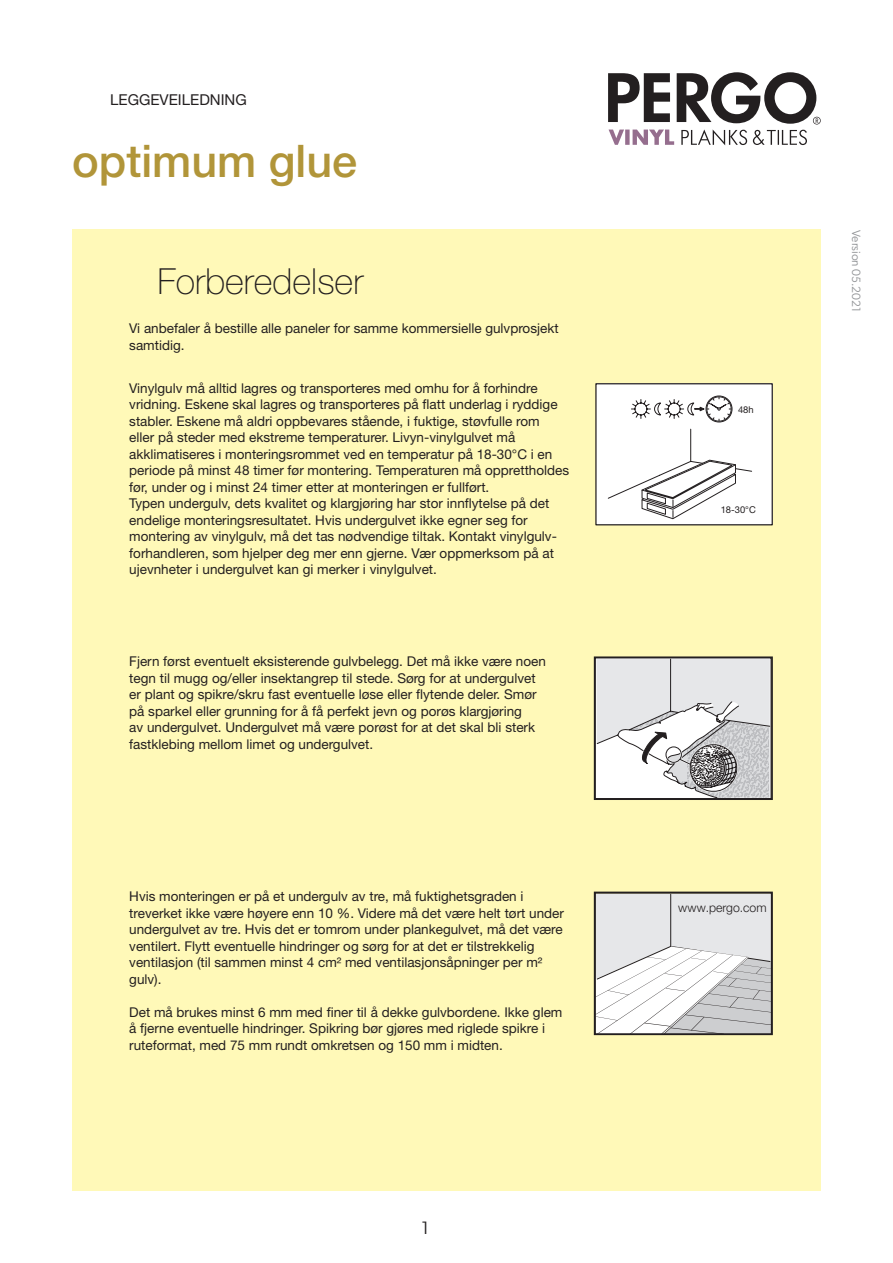
<style>
.page{position:relative;width:893px;height:1263px;background:#fff}
.page>*{position:absolute;margin:0;border:0;box-sizing:border-box;transform-origin:0 0}
.t1{font:500 45px "Helvetica Neue LT Pro";color:#b19539}
.t2{font:100 36px "Helvetica Neue LT Pro";color:#231f20}
.t3{font:18px "Gibson";color:#231f20}
.t4{font:15px "Helvetica Neue LT Pro";color:#231f20}
.t5{font:13.5px/16.5px "Helvetica Neue LT Pro";color:#231f20}
.t6{font:300 12.3px "Helvetica Neue LTW1 G";color:#231f20}
.t7{font:12px "Gibson";color:#939598}
.t8{font:9.45px "Helvetica Neue LTW1 G";color:#231f20}
</style>
<div class="page">
<div style="left:72px;top:230px;width:749px;height:961px;background:#fff9b8"></div>
<div style="left:596px;top:384px;width:176px;height:141px;background:#fff"></div>
<div style="left:595px;top:383px;width:178px;height:142px;border:1px solid #231f20"></div>
<div style="left:706px;top:396px;width:26px;height:26px;border:1px solid #231f20;border-radius:50%"></div>
<svg style="left:631px;top:397px;width:101px;height:24px"></svg>
<svg style="left:607px;top:428px;width:145px;height:91px"></svg>
<svg style="left:597px;top:659px;width:173px;height:138px;background:#d9d9da"></svg>
<div style="left:666px;top:746px;width:16px;height:17px;border:1px solid #231f20;border-radius:50%"></div>
<div style="left:594px;top:656px;width:179px;height:144px;border:2px solid #231f20"></div>
<svg style="left:597px;top:894px;width:173px;height:138px;background:#e4e4e6"></svg>
<div style="left:594px;top:891px;width:179px;height:144px;border:2px solid #231f20"></div>
<svg style="left:608px;top:72px;width:213px;height:73px"></svg>
<p class="t4" style="left:110px;top:90px;width:138px">LEGGEVEILEDNING</p>
<h1 class="t1" style="left:72px;top:134px;width:287px">optimum glue</h1>
<h2 class="t2" style="left:157px;top:260px;width:207px">Forberedelser</h2>
<p class="t5" style="left:129px;top:320px;width:431px">Vi anbefaler å bestille alle paneler for samme kommersielle gulvprosjekt samtidig.</p>
<p class="t5" style="left:129px;top:379px;width:441px">Vinylgulv må alltid lagres og transporteres med omhu for å forhindre vridning. Eskene skal lagres og transporteres på flatt underlag i ryddige stabler. Eskene må aldri oppbevares stående, i fuktige, støvfulle rom<br>eller på steder med ekstreme temperaturer. Livyn-vinylgulvet må akklimatiseres i monteringsrommet ved en temperatur på 18-30°C i en periode på minst 48 timer før montering. Temperaturen må opprettholdes før, under og i minst 24 timer etter at monteringen er fullført.<br>Typen undergulv, dets kvalitet og klargjøring har stor innflytelse på det endelige monteringsresultatet. Hvis undergulvet ikke egner seg for montering av vinylgulv, må det tas nødvendige tiltak. Kontakt vinylgulv&shy;forhandleren, som hjelper deg mer enn gjerne. Vær oppmerksom på at ujevnheter i undergulvet kan gi merker i vinylgulvet.</p>
<p class="t5" style="left:129px;top:653px;width:418px">Fjern først eventuelt eksisterende gulvbelegg. Det må ikke være noen tegn til mugg og/eller insektangrep til stede. Sørg for at undergulvet er plant og spikre/skru fast eventuelle løse eller flytende deler. Smør på sparkel eller grunning for å få perfekt jevn og porøs klargjøring<br>av undergulvet. Undergulvet må være porøst for at det skal bli sterk fastklebing mellom limet og undergulvet.</p>
<p class="t5" style="left:129px;top:888px;width:436px">Hvis monteringen er på et undergulv av tre, må fuktighetsgraden i treverket ikke være høyere enn 10 %. Videre må det være helt tørt under undergulvet av tre. Hvis det er tomrom under plankegulvet, må det være ventilert. Flytt eventuelle hindringer og sørg for at det er tilstrekkelig ventilasjon (til sammen minst 4 cm² med ventilasjonsåpninger per m² gulv).</p>
<p class="t5" style="left:129px;top:1003px;width:435px">Det må brukes minst 6 mm med finer til å dekke gulvbordene. Ikke glem å fjerne eventuelle hindringer. Spikring bør gjøres med riglede spikre i ruteformat, med 75 mm rundt omkretsen og 150 mm i midten.</p>
<h3 class="t3" style="left:421px;top:1217px;width:9px">1</h3>
<p class="t8" style="left:738px;top:404px;width:17px">48h</p>
<p class="t8" style="left:721px;top:504px;width:37px">18-30°C</p>
<p class="t7" style="left:863px;top:230px;width:84px;rotate:90deg">Version 05.2021</p>
<p class="t6" style="left:678px;top:900px;width:90px">www.pergo.com</p>
</div>
